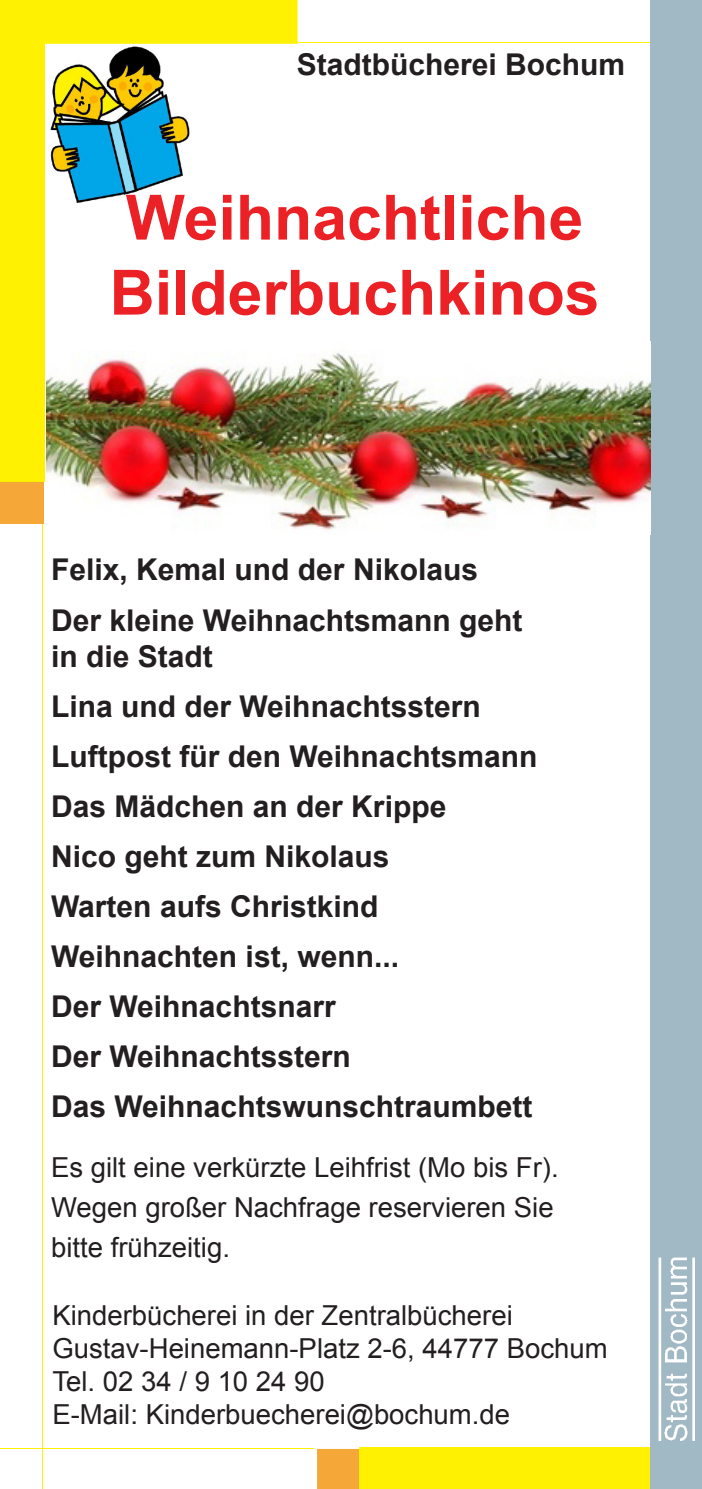
<style>
.page{position:relative;width:702px;height:1489px;background:#fff}
.page>*{position:absolute;margin:0;border:0;box-sizing:border-box;transform-origin:0 0}
.t1{font:700 62.5px/75px "Arial";color:#eb2125}
.t2{font:700 30px "Arial";color:#231f20}
.t3{font:27.5px "Arial";color:#231f20}
</style>
<div class="page">
<hr style="left:0;top:1447px;width:702px;height:1px;background:#fff101">
<hr style="left:0;top:43px;width:702px;height:1px;background:#fff101">
<hr style="left:43px;top:0;width:1px;height:1488px;background:#fff101">
<div style="left:0;top:200px;width:44px;height:323px;background:#f5a837"></div>
<svg style="left:314px;top:1447px;width:45px;height:41px;background:#f6b14d"></svg>
<div style="left:44px;top:0;width:253px;height:44px;background:#fff101"></div>
<div style="left:0;top:0;width:44px;height:481px;background:#fff101"></div>
<div style="left:359px;top:1447px;width:295px;height:41px;background:#fff101"></div>
<div style="left:650px;top:0;width:52px;height:1488px;background:#a1b8c5"></div>
<img style="left:658px;top:1257px;width:36px;height:183px">
<img style="left:46px;top:353px;width:604px;height:177px">
<img style="left:50px;top:46px;width:140px;height:128px">
<svg style="left:68px;top:174px;width:115px;height:29px"></svg>
<p class="t2" style="left:297px;top:45px;width:330px">Stadtbücherei Bochum</p>
<p class="t1" style="left:110px;top:182px;width:491px">Weihnachtliche<br>Bilderbuchkinos</p>
<p class="t2" style="left:51px;top:549px;width:428px">Felix, Kemal und der Nikolaus</p>
<p class="t2" style="left:51px;top:600px;width:473px">Der kleine Weihnachtsmann geht</p>
<p class="t2" style="left:51px;top:636px;width:163px">in die Stadt</p>
<p class="t2" style="left:51px;top:686px;width:431px">Lina und der Weihnachtsstern</p>
<p class="t2" style="left:51px;top:736px;width:488px">Luftpost für den Weihnachtsmann</p>
<p class="t2" style="left:51px;top:786px;width:397px">Das Mädchen an der Krippe</p>
<p class="t2" style="left:51px;top:836px;width:340px">Nico geht zum Nikolaus</p>
<p class="t2" style="left:51px;top:886px;width:329px">Warten aufs Christkind</p>
<p class="t2" style="left:51px;top:936px;width:349px">Weihnachten ist, wenn...</p>
<p class="t2" style="left:51px;top:986px;width:286px">Der Weihnachtsnarr</p>
<p class="t2" style="left:51px;top:1036px;width:301px">Der Weihnachtsstern</p>
<p class="t2" style="left:51px;top:1086px;width:483px">Das Weihnachtswunschtraumbett</p>
<p class="t3" style="left:51px;top:1149px;width:509px">Es gilt eine verkürzte Leihfrist (Mo bis Fr).</p>
<p class="t3" style="left:51px;top:1189px;width:504px">Wegen großer Nachfrage reservieren Sie</p>
<p class="t3" style="left:51px;top:1229px;width:180px">bitte frühzeitig.</p>
<p class="t3" style="left:52px;top:1296px;width:462px">Kinderbücherei in der Zentralbücherei</p>
<p class="t3" style="left:52px;top:1329px;width:556px">Gustav-Heinemann-Platz 2-6, 44777 Bochum</p>
<p class="t3" style="left:52px;top:1362px;width:274px">Tel. 02 34 / 9 10 24 90</p>
<p class="t3" style="left:52px;top:1395px;width:459px">E-Mail: Kinderbuecherei@bochum.de</p>
</div>
